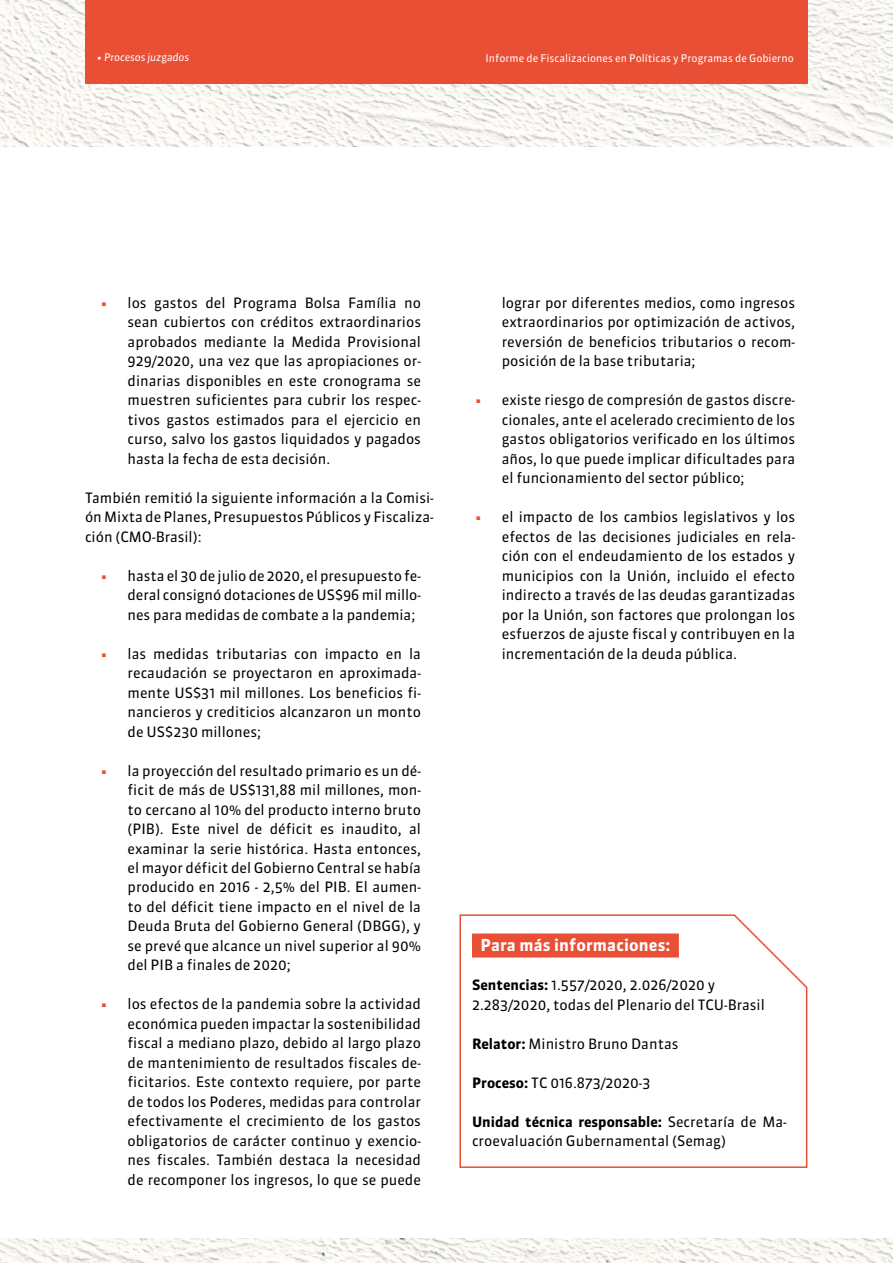
<style>
.page{position:relative;width:893px;height:1263px;background:#fff}
.page>*{position:absolute;margin:0;border:0;box-sizing:border-box;transform-origin:0 0}
.t1{font:700 16.5px "Sanuk";letter-spacing:.01em;color:#fff}
.t2{font:14.25px/19.5px "Sanuk";color:#000;text-align:justify}
.t3{font:10.5px "Sanuk";color:#fff}
.t4{font:italic 10.5px "Sanuk";letter-spacing:-.01em;color:#fff}
.s1{color:#e94f35}
.s2{font-weight:700}
</style>
<div class="page">
<svg style="left:459px;top:914px;width:349px;height:254px"></svg>
<img style="left:0;top:0;width:893px;height:147px">
<img style="left:0;top:1239px;width:893px;height:24px">
<div style="left:86px;top:0;width:722px;height:84px;background:#e94f35"></div>
<div style="left:472px;top:933px;width:207px;height:24px;background:#e94f35"></div>
<p class="t4" style="left:97px;top:51px;width:94px">• Procesos juzgados</p>
<p class="t3" style="left:485px;top:52px;width:310px">Informe de Fiscalizaciones en Políticas y Programas de Gobierno</p>
<p class="t2" style="left:128px;top:293px;width:295px;text-indent:-27px"><span class="s1">•</span> los gastos del Programa Bolsa Família no sean cubiertos con créditos extraordinarios aprobados mediante la Medida Provisional 929/2020, una vez que las apropiaciones or&shy;dinarias disponibles en este cronograma se muestren suficientes para cubrir los respec&shy;tivos gastos estimados para el ejercicio en curso, salvo los gastos liquidados y pagados hasta la fecha de esta decisión.</p>
<p class="t2" style="left:85px;top:488px;width:350px">También remitió la siguiente información a la Comisi&shy;ón Mixta de Planes, Presupuestos Públicos y Fiscaliza&shy;ción (CMO-Brasil):</p>
<p class="t2" style="left:128px;top:566px;width:295px;text-indent:-27px"><span class="s1">•</span> hasta el 30 de julio de 2020, el presupuesto fe&shy;deral consignó dotaciones de US$96 mil millo&shy;nes para medidas de combate a la pandemia;</p>
<p class="t2" style="left:128px;top:644px;width:295px;text-indent:-27px"><span class="s1">•</span> las medidas tributarias con impacto en la recaudación se proyectaron en aproximada&shy;mente US$31 mil millones. Los beneficios fi&shy;nancieros y crediticios alcanzaron un monto de US$230 millones;</p>
<p class="t2" style="left:128px;top:761px;width:295px;text-indent:-27px"><span class="s1">•</span> la proyección del resultado primario es un dé&shy;ficit de más de US$131,88 mil millones, mon&shy;to cercano al 10% del producto interno bruto (PIB). Este nivel de déficit es inaudito, al examinar la serie histórica. Hasta entonces, el mayor déficit del Gobierno Central se había producido en 2016 - 2,5% del PIB. El aumen&shy;to del déficit tiene impacto en el nivel de la Deuda Bruta del Gobierno General (DBGG), y se prevé que alcance un nivel superior al 90% del PIB a finales de 2020;</p>
<p class="t2" style="left:128px;top:994px;width:295px;text-indent:-27px"><span class="s1">•</span> los efectos de la pandemia sobre la actividad económica pueden impactar la sostenibilidad fiscal a mediano plazo, debido al largo plazo de mantenimiento de resultados fiscales de&shy;ficitarios. Este contexto requiere, por parte de todos los Poderes, medidas para controlar efectivamente el crecimiento de los gastos obligatorios de carácter continuo y exencio&shy;nes fiscales. También destaca la necesidad de recomponer los ingresos, lo que se puede</p>
<p class="t2" style="left:502px;top:293px;width:295px">lograr por diferentes medios, como ingresos extraordinarios por optimización de activos, reversión de beneficios tributarios o recom&shy;posición de la base tributaria;</p>
<p class="t2" style="left:502px;top:390px;width:295px;text-indent:-27px"><span class="s1">•</span> existe riesgo de compresión de gastos discre&shy;cionales, ante el acelerado crecimiento de los gastos obligatorios verificado en los últimos años, lo que puede implicar dificultades para el funcionamiento del sector público;</p>
<p class="t2" style="left:502px;top:507px;width:295px;text-indent:-27px"><span class="s1">•</span> el impacto de los cambios legislativos y los efectos de las decisiones judiciales en rela&shy;ción con el endeudamiento de los estados y municipios con la Unión, incluido el efecto indirecto a través de las deudas garantizadas por la Unión, son factores que prolongan los esfuerzos de ajuste fiscal y contribuyen en la incrementación de la deuda pública.</p>
<p class="t1" style="left:480px;top:935px;width:192px">Para más informaciones:</p>
<p class="t2" style="left:472px;top:975px;width:294px"><span class="s2">Sentencias:</span> 1.557/2020, 2.026/2020 y<br>2.283/2020, todas del Plenario del TCU-Brasil</p>
<p class="t2" style="left:472px;top:1034px;width:208px"><span class="s2">Relator:</span> Ministro Bruno Dantas</p>
<p class="t2" style="left:472px;top:1073px;width:180px"><span class="s2">Proceso:</span> TC 016.873/2020-3</p>
<p class="t2" style="left:472px;top:1112px;width:316px"><span class="s2">Unidad técnica responsable:</span> Secretaría de Ma&shy;croevaluación Gubernamental (Semag)</p>
</div>
